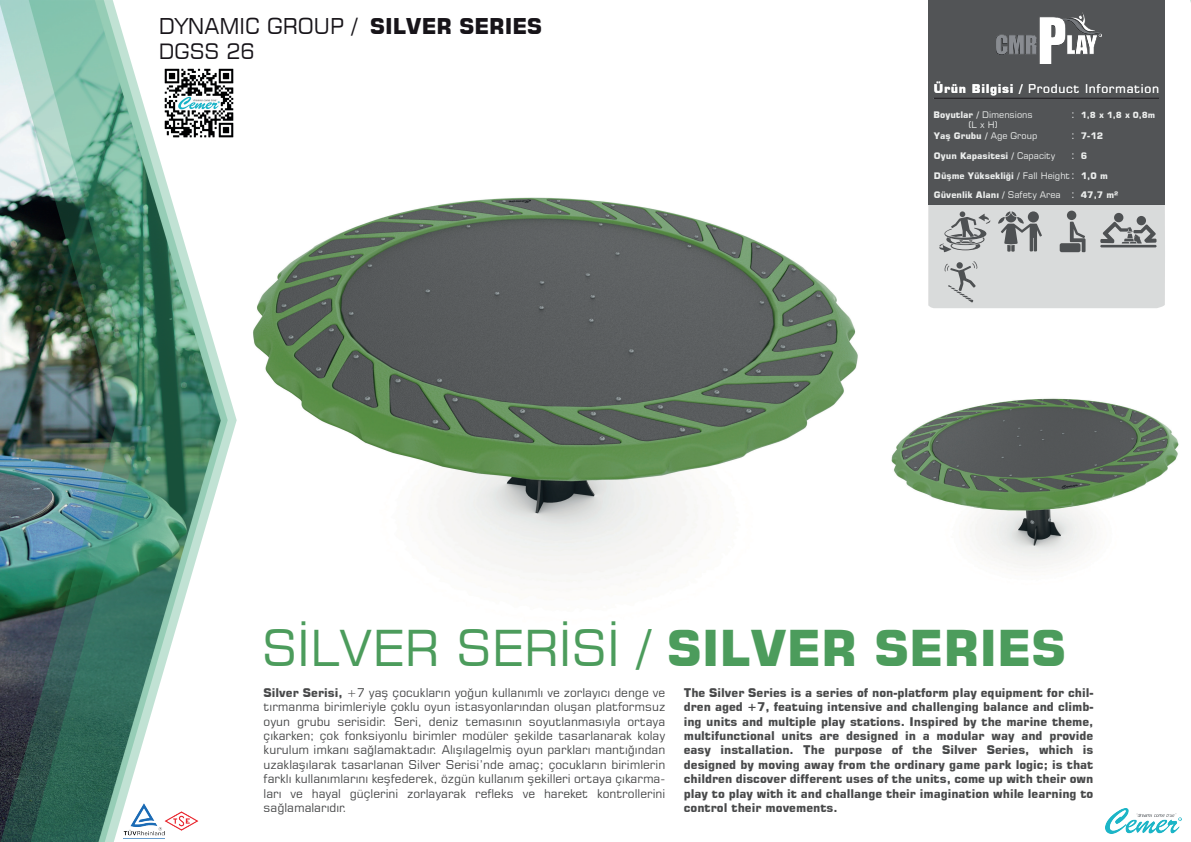
<style>
.page{position:relative;width:1191px;height:842px;background:#fff}
.page>*{position:absolute;margin:0;border:0;box-sizing:border-box;transform-origin:0 0}
.t1{font:49.3px "Square 721 BT";color:#4c9c5c}
.t2{font:21.7px "Square 721 BT";color:#171419}
.t3{font:21px "Square 721 BT";color:#171419}
.t4{font:12px/14.4px "Square 721 BT";color:#48494a;text-align:justify}
.t5{font:700 12px/14.4px "Square 721 BT";color:#48494a;text-align:justify}
.t6{font:12px "Square 721 BT";letter-spacing:.055em;color:#fff}
.t7{font:11px/21.3px "Square 721 BT";color:#eceeed}
.t8{font:700 9px/19.7px "Square 721 BT";color:#eceeed}
.t9{font:9px/10.8px "Square 721 BT";color:#eceeed;text-align:center}
.t10{font:700 8.5px "Square 721 BT";color:#eceeed}
.s1{font-weight:700}
.s2{font-weight:400}
</style>
<div class="page">
<img style="left:253px;top:197px;width:605px;height:385px">
<img style="left:0;top:0;width:237px;height:842px">
<img style="left:29px;top:0;width:199px;height:842px">
<div style="left:928px;top:0;width:236px;height:204px;background:#525456"></div>
<hr style="left:934px;top:98px;width:225px;height:1px;background:#171419">
<img style="left:996px;top:13px;width:105px;height:51px">
<img style="left:1105px;top:808px;width:76px;height:25px">
<img style="left:123px;top:803px;width:39px;height:36px">
<img style="left:162px;top:801px;width:40px;height:40px">
<img style="left:159px;top:63px;width:78px;height:80px">
<svg style="left:928px;top:204px;width:237px;height:104px;background:#c7c9ca"></svg>
<img style="left:891px;top:398px;width:288px;height:170px">
<h2 class="t2" style="left:159px;top:12px;width:385px">DYNAMIC GROUP / <span class="s1">SILVER SERIES</span></h2>
<h3 class="t3" style="left:159px;top:38px;width:97px">DGSS 26</h3>
<p class="t6" style="left:934px;top:81px;width:227px"><span class="s1">Ürün Bilgisi /</span> Product Information</p>
<p class="t9" style="left:933px;top:109px;width:101px"><span class="s1">Boyutlar /</span> Dimensions (L x H)</p>
<p class="t7" style="left:1071px;top:103px;width:5px">: :</p>
<p class="t7" style="left:1071px;top:144px;width:5px;line-height:20.6px">: :</p>
<p class="t7" style="left:1071px;top:183px;width:5px">:</p>
<p class="t10" style="left:1081px;top:110px;width:76px">1,8 x 1,8 x 0,8m</p>
<p class="t8" style="left:1081px;top:126px;width:24px">7-12<br>6</p>
<p class="t8" style="left:1081px;top:167px;width:39px;line-height:18.4px">1,0 m<br>47,7 m²</p>
<p class="t8" style="left:934px;top:126px;width:123px">Yaş Grubu / <span class="s2">Age Group<br></span>Oyun Kapasitesi / <span class="s2">Capacity</span></p>
<p class="t8" style="left:934px;top:167px;width:138px;line-height:18.4px">Düşme Yüksekliği / <span class="s2">Fall Height<br></span>Güvenlik Alanı / <span class="s2">Safety Area</span></p>
<h1 class="t1" style="left:262px;top:617px;width:806px">SİLVER SERİSİ / <span class="s1">SILVER SERIES</span></h1>
<p class="t4" style="left:264px;top:685px;width:403px"><span class="s1">Silver Serisi,</span> +7 yaş çocukların yoğun kullanımlı ve zorlayıcı denge ve tırmanma birimleriyle çoklu oyun istasyonlarından oluşan platformsuz oyun grubu serisidir. Seri, deniz temasının soyutlanmasıyla ortaya çıkarken; çok fonksiyonlu birimler modüler şekilde tasarlanarak kolay kurulum imkanı sağlamaktadır. Alışılagelmiş oyun parkları mantığından uzaklaşılarak tasarlanan Silver Serisi’nde amaç; çocukların birimlerin farklı kullanımlarını keşfederek, özgün kullanım şekilleri ortaya çıkarma&shy;ları ve hayal güçlerini zorlayarak refleks ve hareket kontrollerini sağlamalarıdır.</p>
<p class="t5" style="left:684px;top:685px;width:411px">The Silver Series is a series of non-platform play equipment for chil&shy;dren aged +7, featuing intensive and challenging balance and climb&shy;ing units and multiple play stations. Inspired by the marine theme, multifunctional units are designed in a modular way and provide easy installation. The purpose of the Silver Series, which is designed by moving away from the ordinary game park logic; is that children discover different uses of the units, come up with their own play to play with it and challange their imagination while learning to control their movements.</p>
</div>
